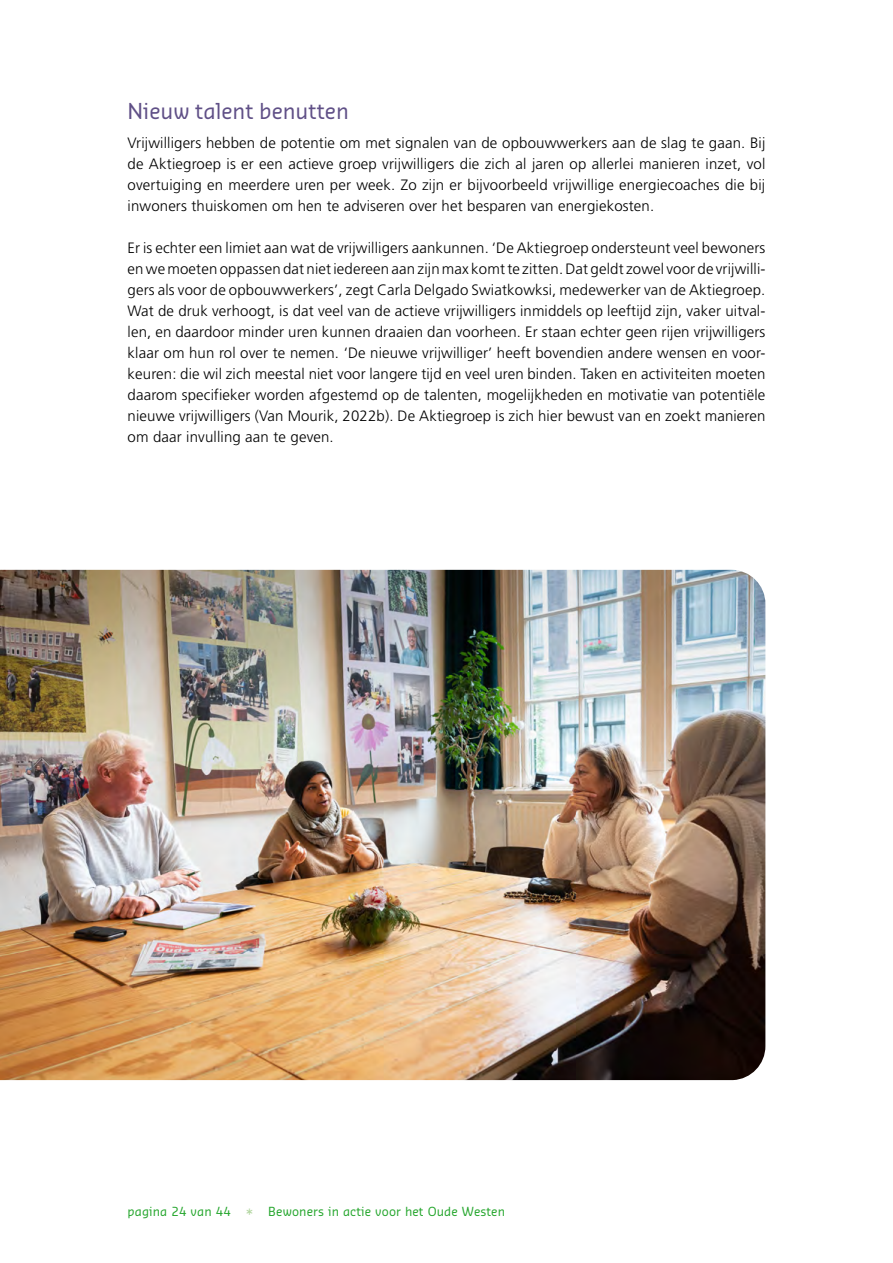
<style>
.page{position:relative;width:893px;height:1263px;background:#fff}
.page>*{position:absolute;margin:0;border:0;box-sizing:border-box;transform-origin:0 0}
.t1{font:21px "Sansa Pro";color:#605087}
.t2{font:300 15px/21px "Frutiger LT Pro";letter-spacing:.01em;color:#000;text-align:justify}
.t3{font:12px "Sansa Pro";letter-spacing:.01em;color:#25a62d}
.s1{font-size:15px;color:#b2d6a0}
</style>
<div class="page">
<img style="left:0;top:570px;width:765px;height:510px">
<h1 class="t1" style="left:128px;top:97px;width:223px">Nieuw talent benutten</h1>
<p class="t2" style="left:128px;top:132px;width:639px">Vrijwilligers hebben de potentie om met signalen van de opbouwwerkers aan de slag te gaan. Bij de Aktiegroep is er een actieve groep vrijwilligers die zich al jaren op allerlei manieren inzet, vol overtuiging en meerdere uren per week. Zo zijn er bijvoorbeeld vrijwillige energiecoaches die bij inwoners thuiskomen om hen te adviseren over het besparen van energiekosten.</p>
<p class="t2" style="left:128px;top:237px;width:639px">Er is echter een limiet aan wat de vrijwilligers aankunnen. ‘De Aktiegroep ondersteunt veel bewoners en we moeten oppassen dat niet iedereen aan zijn max komt te zitten. Dat geldt zowel voor de vrijwilli&shy;gers als voor de opbouwwerkers’, zegt Carla Delgado Swiatkowksi, medewerker van de Aktiegroep.<br>Wat de druk verhoogt, is dat veel van de actieve vrijwilligers inmiddels op leeftijd zijn, vaker uitval&shy;len, en daardoor minder uren kunnen draaien dan voorheen. Er staan echter geen rijen vrijwilligers klaar om hun rol over te nemen. ‘De nieuwe vrijwilliger’ heeft bovendien andere wensen en voor&shy;keuren: die wil zich meestal niet voor langere tijd en veel uren binden. Taken en activiteiten moeten daarom specifieker worden afgestemd op de talenten, mogelijkheden en motivatie van potentiële nieuwe vrijwilligers (Van Mourik, 2022b). De Aktiegroep is zich hier bewust van en zoekt manieren om daar invulling aan te geven.</p>
<p class="t3" style="left:128px;top:1203px;width:379px">pagina 24 van 44 <span class="s1">*</span> Bewoners in actie voor het Oude Westen</p>
</div>
